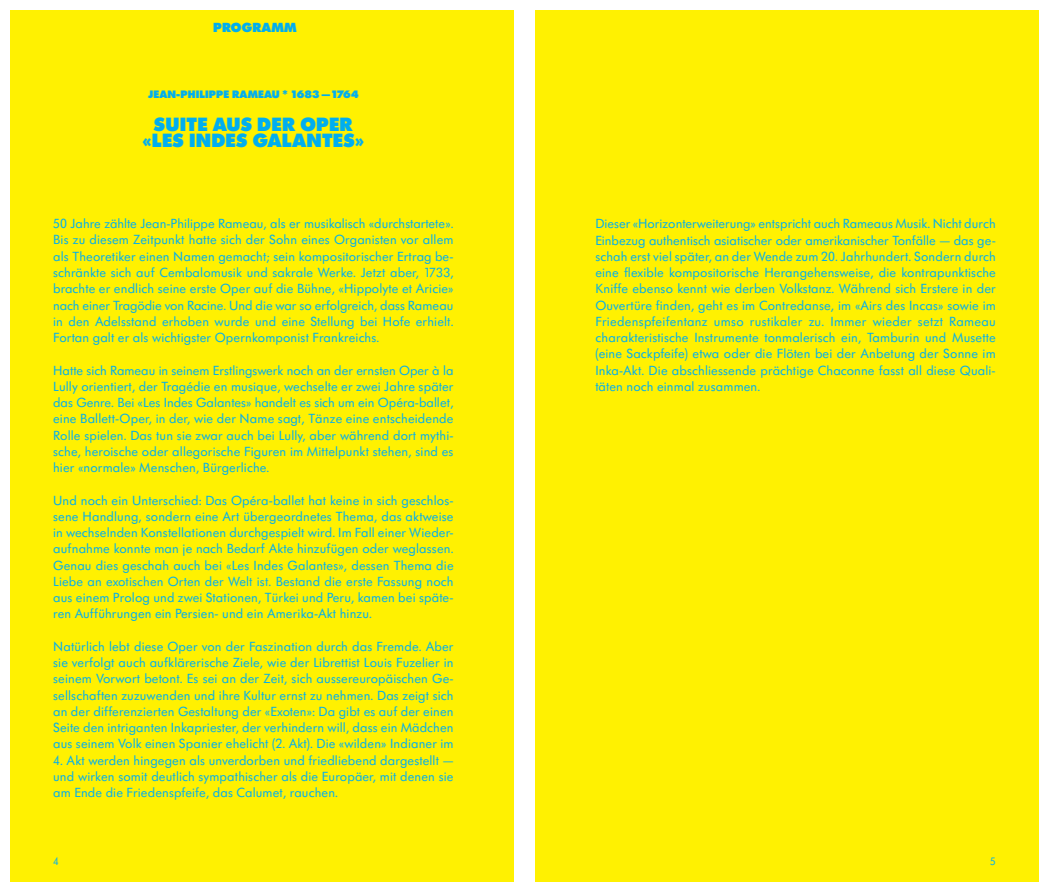
<style>
.page{position:relative;width:1049px;height:893px;background:#fff}
.page>*{position:absolute;margin:0;border:0;box-sizing:border-box;transform-origin:0 0}
.t1{font:800 20px/16.2px "Futura SB";letter-spacing:.01em;color:#00aeef;text-align:center}
.t2{font:13.75px/16.2px "Futura SB";letter-spacing:.01em;color:#00aeef;text-align:justify}
.t3{font:800 13.75px "Futura SB";letter-spacing:.01em;color:#00aeef}
.t4{font:800 11.25px "Futura SB";letter-spacing:.01em;color:#00aeef}
.t5{font:11.25px "Futura SB";color:#00aeef}
</style>
<div class="page">
<div style="left:535px;top:11px;width:503px;height:871px;background:#fff101"></div>
<div style="left:11px;top:11px;width:503px;height:871px;background:#fff101"></div>
<p class="t3" style="left:213px;top:19px;width:85px">PROGRAMM</p>
<p class="t4" style="left:148px;top:88px;width:212px">JEAN-PHILIPPE RAMEAU * 1683 —1764</p>
<h1 class="t1" style="left:143px;top:116px;width:223px">SUITE AUS DER OPER «LES INDES GALANTES»</h1>
<p class="t2" style="left:53px;top:216px;width:402px">50 Jahre zählte Jean-Philippe Rameau, als er musikalisch «durchstartete».<br>Bis zu diesem Zeitpunkt hatte sich der Sohn eines Organisten vor allem als Theoretiker einen Namen gemacht; sein kompositorischer Ertrag be&shy;schränkte sich auf Cembalomusik und sakrale Werke. Jetzt aber, 1733, brachte er endlich seine erste Oper auf die Bühne, «Hippolyte et Aricie» nach einer Tragödie von Racine. Und die war so erfolgreich, dass Rameau in den Adelsstand erhoben wurde und eine Stellung bei Hofe erhielt.<br>Fortan galt er als wichtigster Opernkomponist Frankreichs.</p>
<p class="t2" style="left:53px;top:362px;width:402px">Hatte sich Rameau in seinem Erstlingswerk noch an der ernsten Oper à la Lully orientiert, der Tragédie en musique, wechselte er zwei Jahre später das Genre. Bei «Les Indes Galantes» handelt es sich um ein Opéra-ballet, eine Ballett-Oper, in der, wie der Name sagt, Tänze eine entscheidende Rolle spielen. Das tun sie zwar auch bei Lully, aber während dort mythi&shy;sche, heroische oder allegorische Figuren im Mittelpunkt stehen, sind es hier «normale» Menschen, Bürgerliche.</p>
<p class="t2" style="left:53px;top:492px;width:402px">Und noch ein Unterschied: Das Opéra-ballet hat keine in sich geschlos&shy;sene Handlung, sondern eine Art übergeordnetes Thema, das aktweise in wechselnden Konstellationen durchgespielt wird. Im Fall einer Wieder&shy;aufnahme konnte man je nach Bedarf Akte hinzufügen oder weglassen.<br>Genau dies geschah auch bei «Les Indes Galantes», dessen Thema die Liebe an exotischen Orten der Welt ist. Bestand die erste Fassung noch aus einem Prolog und zwei Stationen, Türkei und Peru, kamen bei späte&shy;ren Aufführungen ein Persien- und ein Amerika-Akt hinzu.</p>
<p class="t2" style="left:53px;top:638px;width:402px">Natürlich lebt diese Oper von der Faszination durch das Fremde. Aber sie verfolgt auch aufklärerische Ziele, wie der Librettist Louis Fuzelier in seinem Vorwort betont. Es sei an der Zeit, sich aussereuropäischen Ge&shy;sellschaften zuzuwenden und ihre Kultur ernst zu nehmen. Das zeigt sich an der differenzierten Gestaltung der «Exoten»: Da gibt es auf der einen Seite den intriganten Inkapriester, der verhindern will, dass ein Mädchen aus seinem Volk einen Spanier ehelicht (2. Akt). Die «wilden» Indianer im</p>
<p class="t2" style="left:53px;top:752px;width:402px">4. Akt werden hingegen als unverdorben und friedliebend dargestellt — und wirken somit deutlich sympathischer als die Europäer, mit denen sie am Ende die Friedenspfeife, das Calumet, rauchen.</p>
<p class="t2" style="left:595px;top:216px;width:402px">Dieser «Horizonterweiterung» entspricht auch Rameaus Musik. Nicht durch Einbezug authentisch asiatischer oder amerikanischer Tonfälle — das ge&shy;schah erst viel später, an der Wende zum 20. Jahrhundert. Sondern durch eine flexible kompositorische Herangehensweise, die kontrapunktische Kniffe ebenso kennt wie derben Volkstanz. Während sich Erstere in der Ouvertüre finden, geht es im Contredanse, im «Airs des Incas» sowie im Friedenspfeifentanz umso rustikaler zu. Immer wieder setzt Rameau charakteristische Instrumente tonmalerisch ein, Tamburin und Musette (eine Sackpfeife) etwa oder die Flöten bei der Anbetung der Sonne im Inka-Akt. Die abschliessende prächtige Chaconne fasst all diese Quali&shy;täten noch einmal zusammen.</p>
<p class="t5" style="left:53px;top:855px;width:7px">4</p>
<p class="t5" style="left:990px;top:855px;width:7px">5</p>
</div>
